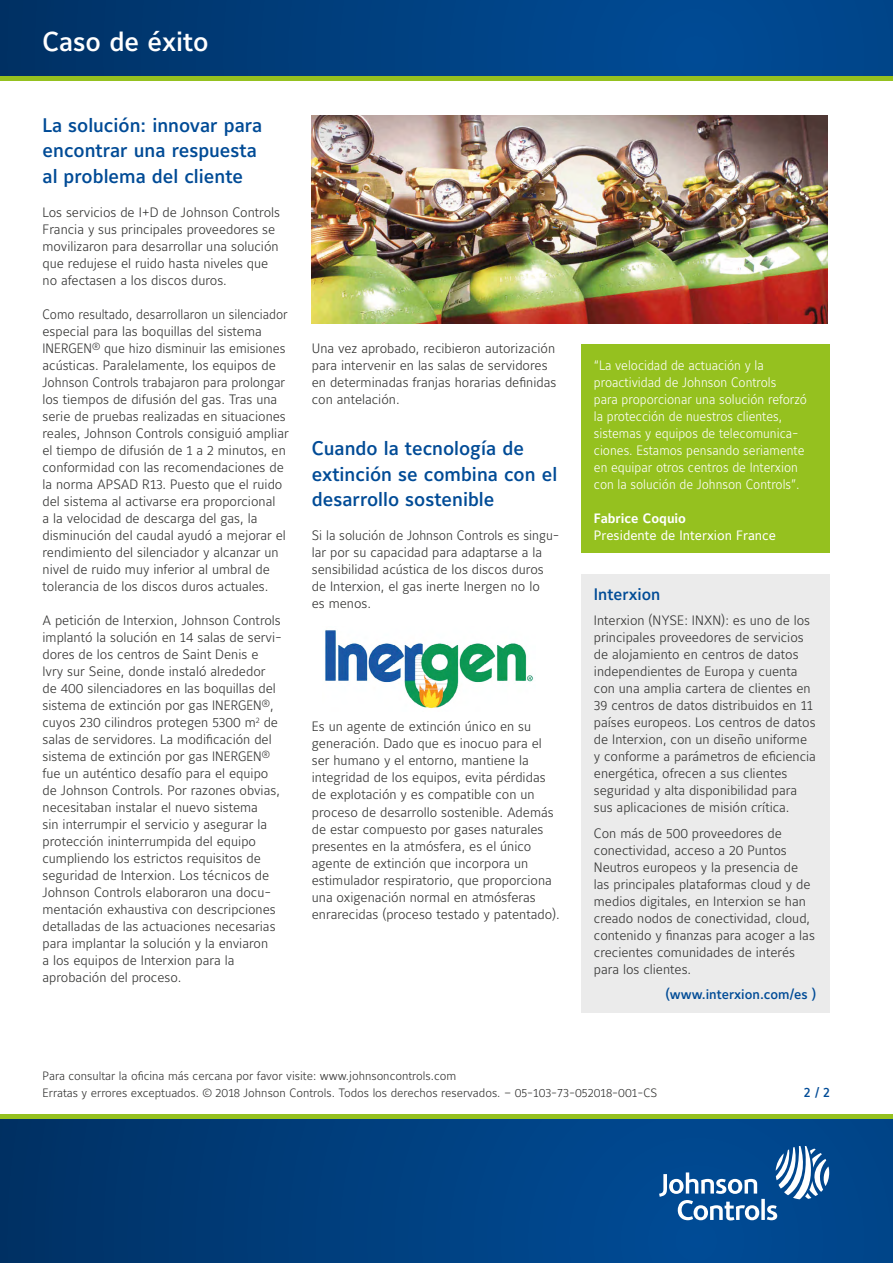
<style>
.page{position:relative;width:893px;height:1263px;background:#fff}
.page>*{position:absolute;margin:0;border:0;box-sizing:border-box;transform-origin:0 0}
.t1{font:500 27px "Maurea Jci Lf ML";color:#fff}
.t2{font:500 19.5px/25.5px "Maurea Jci Lf ML";color:#004b96}
.t3{font:500 16.5px "Maurea Jci Lf ML";color:#004b96}
.t4{font:300 13.5px/17px "Maurea Jci Lf ML";color:#333332}
.t5{font:300 13.5px/17px "Maurea Jci Lf ML";color:#333332;scale:.95 1}
.t6{font:300 13.5px/17px "Maurea Jci Lf ML";color:#fff;scale:.95 1}
.t7{font:13.5px "Maurea Jci Lf ML";color:#fff}
.t8{font:500 13.5px "Maurea Jci Lf ML";color:#004b96}
.t9{font:700 13.5px "Maurea Jci Lf ML";color:#fff}
.t10{font:500 12.75px "Maurea Jci Tf ML";color:#004b96}
.t11{font:300 12px/17px "Maurea Jci Lf ML";color:#333332}
</style>
<div class="page">
<div style="left:0;top:0;width:893px;height:77px;background:linear-gradient(to right,#003469,#004d99)"></div>
<hr style="left:0;top:77px;width:893px;height:4px;background:#95c11f">
<div style="left:0;top:1118px;width:893px;height:145px;background:linear-gradient(to right,#003469,#004d98)"></div>
<hr style="left:0;top:1114px;width:893px;height:4px;background:#95c11f">
<svg style="left:659px;top:1146px;width:170px;height:74px"></svg>
<img style="left:312px;top:115px;width:515px;height:208px">
<div style="left:581px;top:574px;width:248px;height:438px;background:#ebebeb"></div>
<img style="left:325px;top:630px;width:209px;height:79px">
<div style="left:581px;top:344px;width:248px;height:209px;background:#95c11f"></div>
<h1 class="t1" style="left:43px;top:25px;width:167px">Caso de éxito</h1>
<h2 class="t2" style="left:43px;top:112px;width:221px">La solución: innovar para encontrar una respuesta al problema del cliente</h2>
<p class="t4" style="left:43px;top:203px;width:239px">Los servicios de I+D de Johnson Controls Francia y sus principales proveedores se movilizaron para desarrollar una solución que redujese el ruido hasta niveles que no afectasen a los discos duros.</p>
<p class="t5" style="left:43px;top:305px;width:261px">Como resultado, desarrollaron un silenciador especial para las boquillas del sistema INERGEN<sup>®</sup> que hizo disminuir las emisiones acústicas. Paralelamente, los equipos de Johnson Controls trabajaron para prolongar los tiempos de difusión del gas. Tras una serie de pruebas realizadas en situaciones reales, Johnson Controls consiguió ampliar el tiempo de difusión de 1 a 2 minutos, en conformidad con las recomendaciones de la norma APSAD R13. Puesto que el ruido del sistema al activarse era proporcional<br>a la velocidad de descarga del gas, la disminución del caudal ayudó a mejorar el rendimiento del silenciador y alcanzar un nivel de ruido muy inferior al umbral de tolerancia de los discos duros actuales.</p>
<p class="t4" style="left:43px;top:612px;width:241px">A petición de Interxion, Johnson Controls implantó la solución en 14 salas de servi&shy;dores de los centros de Saint Denis e Ivry sur Seine, donde instaló alrededor de 400 silenciadores en las boquillas del sistema de extinción por gas INERGEN<sup>®</sup>, cuyos 230 cilindros protegen 5300 m<sup>2</sup> de salas de servidores. La modificación del sistema de extinción por gas INERGEN<sup>® </sup>fue un auténtico desafío para el equipo de Johnson Controls. Por razones obvias, necesitaban instalar el nuevo sistema<br>sin interrumpir el servicio y asegurar la protección ininterrumpida del equipo cumpliendo los estrictos requisitos de seguridad de Interxion. Los técnicos de Johnson Controls elaboraron una docu&shy;mentación exhaustiva con descripciones detalladas de las actuaciones necesarias para implantar la solución y la enviaron<br>a los equipos de Interxion para la aprobación del proceso.</p>
<p class="t4" style="left:312px;top:339px;width:246px">Una vez aprobado, recibieron autorización para intervenir en las salas de servidores en determinadas franjas horarias definidas con antelación.</p>
<h2 class="t2" style="left:312px;top:436px;width:247px">Cuando la tecnología de extinción se combina con el desarrollo sostenible</h2>
<p class="t4" style="left:312px;top:527px;width:249px">Si la solución de Johnson Controls es singu&shy;lar por su capacidad para adaptarse a la sensibilidad acústica de los discos duros de Interxion, el gas inerte Inergen no lo<br>es menos.</p>
<p class="t4" style="left:312px;top:718px;width:250px">Es un agente de extinción único en su generación. Dado que es inocuo para el ser humano y el entorno, mantiene la integridad de los equipos, evita pérdidas de explotación y es compatible con un proceso de desarrollo sostenible. Además de estar compuesto por gases naturales presentes en la atmósfera, es el único agente de extinción que incorpora un estimulador respiratorio, que proporciona una oxigenación normal en atmósferas enrarecidas (proceso testado y patentado).</p>
<p class="t6" style="left:594px;top:356px;width:226px">“La velocidad de actuación y la proactividad de Johnson Controls<br>para proporcionar una solución reforzó la protección de nuestros clientes, sistemas y equipos de telecomunica&shy;ciones. Estamos pensando seriamente en equipar otros centros de Interxion con la solución de Johnson Controls”.</p>
<p class="t9" style="left:594px;top:510px;width:94px">Fabrice Coquio</p>
<p class="t7" style="left:594px;top:527px;width:184px">Presidente de Interxion France</p>
<p class="t3" style="left:594px;top:584px;width:68px">Interxion</p>
<p class="t4" style="left:594px;top:612px;width:224px">Interxion (NYSE: INXN): es uno de los principales proveedores de servicios de alojamiento en centros de datos independientes de Europa y cuenta con una amplia cartera de clientes en 39 centros de datos distribuidos en 11 países europeos. Los centros de datos de Interxion, con un diseño uniforme y conforme a parámetros de eficiencia energética, ofrecen a sus clientes seguridad y alta disponibilidad para sus aplicaciones de misión crítica.</p>
<p class="t4" style="left:594px;top:824px;width:222px">Con más de 500 proveedores de conectividad, acceso a 20 Puntos Neutros europeos y la presencia de las principales plataformas cloud y de medios digitales, en Interxion se han creado nodos de conectividad, cloud, contenido y finanzas para acoger a las crecientes comunidades de interés para los clientes.</p>
<p class="t8" style="left:665px;top:986px;width:153px">(www.interxion.com/es )</p>
<p class="t11" style="left:43px;top:1067px;width:616px">Para consultar la oficina más cercana por favor visite: www.johnsoncontrols.com<br>Erratas y errores exceptuados. © 2018 Johnson Controls. Todos los derechos reservados. – 05-103-73-052018-001-CS</p>
<p class="t10" style="left:804px;top:1085px;width:28px">2 / 2</p>
</div>
